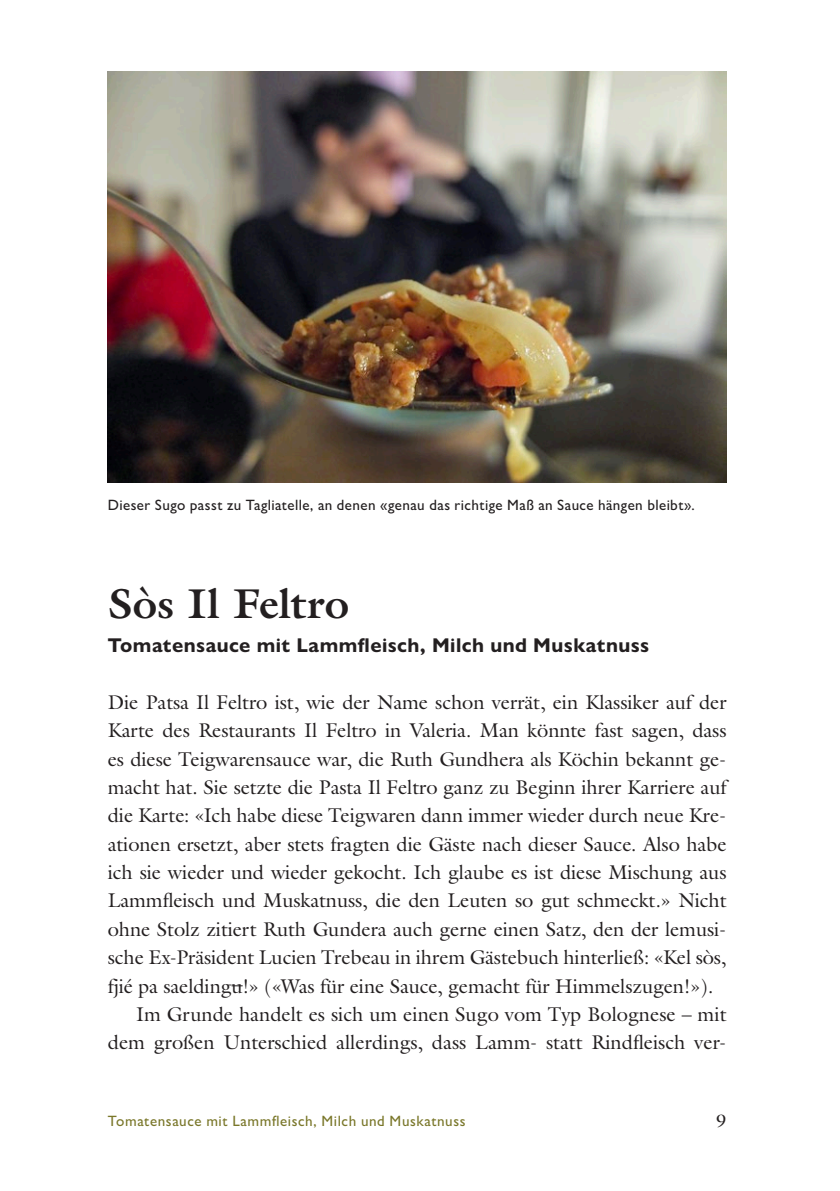
<style>
.page{position:relative;width:840px;height:1191px;background:#fff}
.page>*{position:absolute;margin:0;border:0;box-sizing:border-box;transform-origin:0 0}
.Titel{font:700 42px "Galliard Pro";letter-spacing:.005em;color:#231f20}
.Lauftext_stumpf{font:20px/28.4px "Galliard Pro";letter-spacing:-.005em;color:#231f20;text-align:justify}
.Lauftext{font:20px/28.4px "Galliard Pro";color:#231f20;text-align:right}
.Unterzeile{font:700 20px "Gill Sans Nova";letter-spacing:.02em;color:#231f20}
.t1{font:18px "Galliard Pro";color:#231f20}
.Bildlegende{font:500 15px "Gill Sans Nova";letter-spacing:.03em;color:#231f20}
.t2{font:500 15px "Gill Sans Nova";letter-spacing:.035em;color:#7a772a}
</style>
<div class="page">
<img style="left:108px;top:71px;width:618px;height:411px">
<p class="Bildlegende" style="left:108px;top:496px;width:588px">Dieser Sugo passt zu Tagliatelle, an denen «genau das richtige Maß an Sauce hängen bleibt».</p>
<p class="Titel" style="left:108px;top:576px;width:243px">Sòs Il Feltro</p>
<p class="Unterzeile" style="left:108px;top:633px;width:542px">Tomatensauce mit Lammfleisch, Milch und Muskatnuss</p>
<p class="Lauftext_stumpf" style="left:108px;top:687px;width:620px">Die Patsa Il Feltro ist, wie der Name schon verrät, ein Klassiker auf der Karte des Restaurants Il Feltro in Valeria. Man könnte fast sagen, dass es diese Teigwarensauce war, die Ruth Gundhera als Köchin bekannt ge&shy;macht hat. Sie setzte die Pasta Il Feltro ganz zu Beginn ihrer Karriere auf die Karte: «Ich habe diese Teigwaren dann immer wieder durch neue Kre&shy;ationen ersetzt, aber stets fragten die Gäste nach dieser Sauce. Also habe ich sie wieder und wieder gekocht. Ich glaube es ist diese Mischung aus Lammfleisch und Muskatnuss, die den Leuten so gut schmeckt.» Nicht ohne Stolz zitiert Ruth Gundera auch gerne einen Satz, den der lemusi&shy;sche Ex-Präsident Lucien Trebeau in ihrem Gästebuch hinterließ: «Kel sòs, fjié pa saeldingu!» («Was für eine Sauce, gemacht für Himmelszugen!»).</p>
<p class="Lauftext" style="left:108px;top:999px;width:619px">Im Grunde handelt es sich um einen Sugo vom Typ Bolognese – mit dem großen Unterschied allerdings, dass Lamm- statt Rindfleisch ver-</p>
<p class="t2" style="left:108px;top:1111px;width:359px">Tomatensauce mit Lammfleisch, Milch und Muskatnuss</p>
<p class="t1" style="left:716px;top:1108px;width:12px">9</p>
</div>
